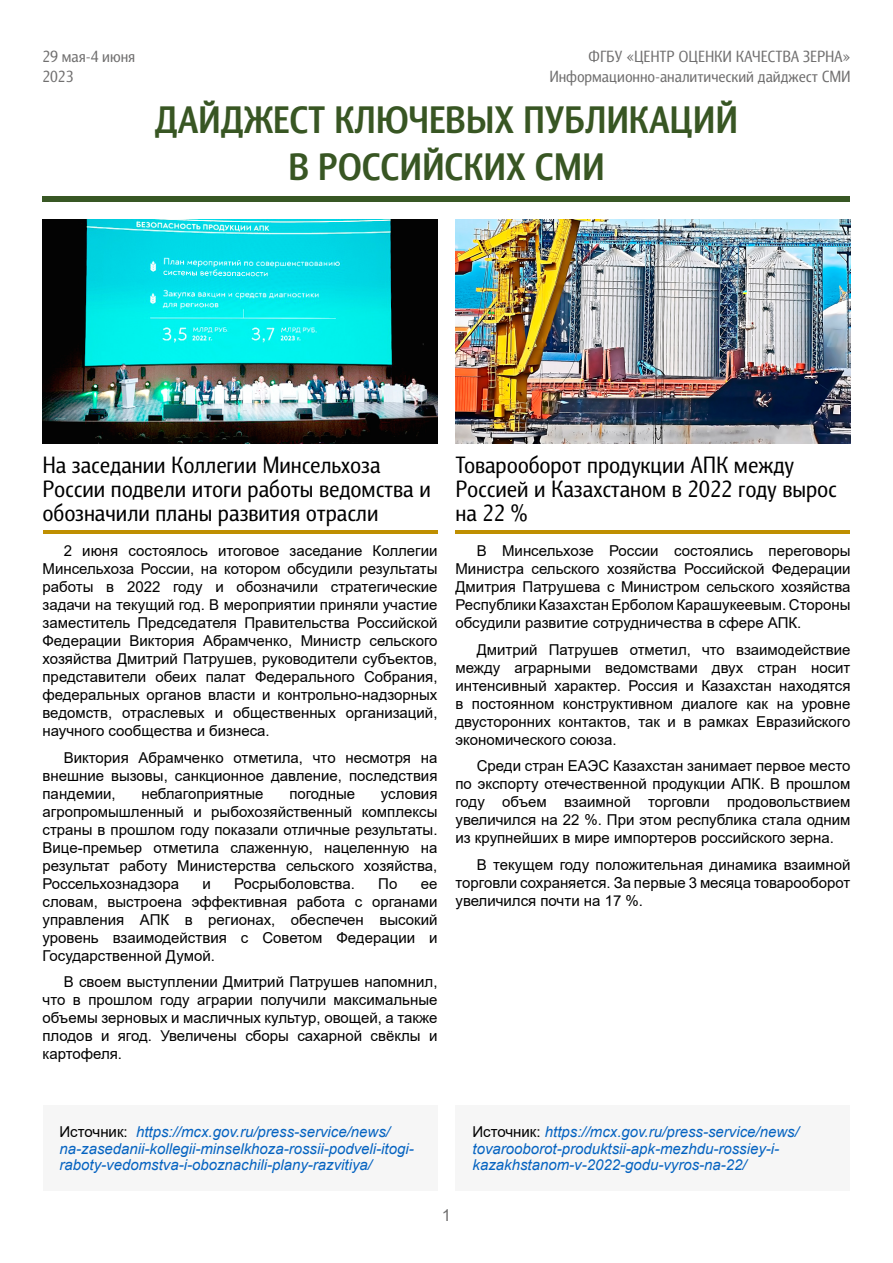
<style>
.page{position:relative;width:893px;height:1263px;background:#fff}
.page>*{position:absolute;margin:0;border:0;box-sizing:border-box;transform-origin:0 0}
.t1{font:700 39px/46.8px "Barnaul Grotesk";color:#385623;text-align:center}
.t2{font:24px/24px "Barnaul Grotesk";color:#000}
.t3{font:16.5px/19.8px "Barnaul Grotesk";color:#706f6f;text-align:right}
.t4{font:16.5px "Arial";color:#706f6f}
.t5{font:15px/18px "Arial";color:#000;text-align:justify}
.t6{font:italic 15px/16.5px "Arial";color:#0563c1}
.s1{font-style:normal;color:#000}
</style>
<div class="page">
<div style="left:43px;top:197px;width:807px;height:5px;background:#385724"></div>
<div style="left:43px;top:1105px;width:394px;height:86px;background:#f6f6f6"></div>
<img style="left:43px;top:219px;width:394px;height:224px">
<img style="left:455px;top:219px;width:395px;height:225px">
<hr style="left:455px;top:530px;width:395px;height:3px;background:#bf8f00">
<hr style="left:43px;top:530px;width:394px;height:3px;background:#bf8f00">
<div style="left:455px;top:1105px;width:395px;height:86px;background:#f6f6f6"></div>
<p class="t3" style="left:43px;top:47px;width:94px;text-align:left">29 мая-4 июня<br>2023</p>
<p class="t3" style="left:549px;top:47px;width:302px">ФГБУ «ЦЕНТР ОЦЕНКИ КАЧЕСТВА ЗЕРНА»<br>Информационно-аналитический дайджест СМИ</p>
<h1 class="t1" style="left:155px;top:96px;width:585px">ДАЙДЖЕСТ КЛЮЧЕВЫХ ПУБЛИКАЦИЙ<br>В РОССИЙСКИХ СМИ</h1>
<h2 class="t2" style="left:43px;top:452px;width:390px">На заседании Коллегии Минсельхоза<br>России подвели итоги работы ведомства и обозначили планы развития отрасли</h2>
<p class="t5" style="left:43px;top:542px;width:396px;text-indent:21px">2 июня состоялось итоговое заседание Коллегии Минсельхоза России, на котором обсудили результаты работы в 2022 году и обозначили стратегические задачи на текущий год. В мероприятии приняли участие заместитель Председателя Правительства Российской Федерации Виктория Абрамченко, Министр сельского хозяйства Дмитрий Патрушев, руководители субъектов, представители обеих палат Федерального Собрания, федеральных органов власти и контрольно-надзорных ведомств, отраслевых и общественных организаций, научного сообщества и бизнеса.</p>
<p class="t5" style="left:43px;top:748px;width:396px;text-indent:21px">Виктория Абрамченко отметила, что несмотря на внешние вызовы, санкционное давление, последствия пандемии,</p>
<p class="t5" style="left:141px;top:784px;width:124px">неблагоприятные</p>
<p class="t5" style="left:289px;top:784px;width:67px">погодные</p>
<p class="t5" style="left:43px;top:784px;width:396px;text-indent:338px">условия агропромышленный и рыбохозяйственный комплексы страны в прошлом году показали отличные результаты.<br>Вице-премьер отметила слаженную, нацеленную на результат работу Министерства сельского хозяйства, Россельхознадзора</p>
<p class="t5" style="left:202px;top:874px;width:10px">и</p>
<p class="t5" style="left:234px;top:874px;width:122px">Росрыболовства.</p>
<p class="t5" style="left:378px;top:874px;width:21px">По</p>
<p class="t5" style="left:43px;top:874px;width:396px;text-indent:378px">ее словам, выстроена эффективная работа с органами управления АПК в регионах, обеспечен высокий уровень взаимодействия с Советом Федерации и Государственной Думой.</p>
<p class="t5" style="left:43px;top:973px;width:396px;text-indent:21px">В своем выступлении Дмитрий Патрушев напомнил, что в прошлом году аграрии получили максимальные объемы зерновых и масличных культур, овощей, а также плодов и ягод. Увеличены сборы сахарной свёклы и картофеля.</p>
<h2 class="t2" style="left:455px;top:452px;width:383px">Товарооборот продукции АПК между<br>Россией и Казахстаном в 2022 году вырос на 22 %</h2>
<p class="t5" style="left:455px;top:542px;width:396px;text-indent:21px">В Минсельхозе России состоялись переговоры Министра сельского хозяйства Российской Федерации Дмитрия Патрушева с Министром сельского хозяйства Республики Казахстан Ерболом Карашукеевым. Стороны обсудили развитие сотрудничества в сфере АПК.</p>
<p class="t5" style="left:455px;top:640px;width:396px;text-indent:21px">Дмитрий Патрушев отметил, что взаимодействие между аграрными ведомствами двух стран носит интенсивный характер. Россия и Казахстан находятся в постоянном конструктивном диалоге как на уровне двусторонних контактов, так и в рамках Евразийского экономического союза.</p>
<p class="t5" style="left:455px;top:757px;width:396px;text-indent:21px">Среди стран ЕАЭС Казахстан занимает первое место по экспорту отечественной продукции АПК. В прошлом году объем взаимной торговли продовольствием увеличился на 22 %. При этом республика стала одним из крупнейших в мире импортеров российского зерна.</p>
<p class="t5" style="left:455px;top:855px;width:396px;text-indent:21px">В текущем году положительная динамика взаимной торговли сохраняется. За первые 3 месяца товарооборот увеличился почти на 17 %.</p>
<p class="t6" style="left:60px;top:1124px;width:356px"><span class="s1">Источник:</span> https://mcx.gov.ru/press-service/news/ na-zasedanii-kollegii-minselkhoza-rossii-podveli-itogi&shy;raboty-vedomstva-i-oboznachili-plany-razvitiya/</p>
<p class="t6" style="left:472px;top:1124px;width:328px"><span class="s1">Источник:</span> https://mcx.gov.ru/press-service/news/ tovarooborot-produktsii-apk-mezhdu-rossiey-i&shy;kazakhstanom-v-2022-godu-vyros-na-22/</p>
<p class="t4" style="left:442px;top:1204px;width:11px">1</p>
</div>
